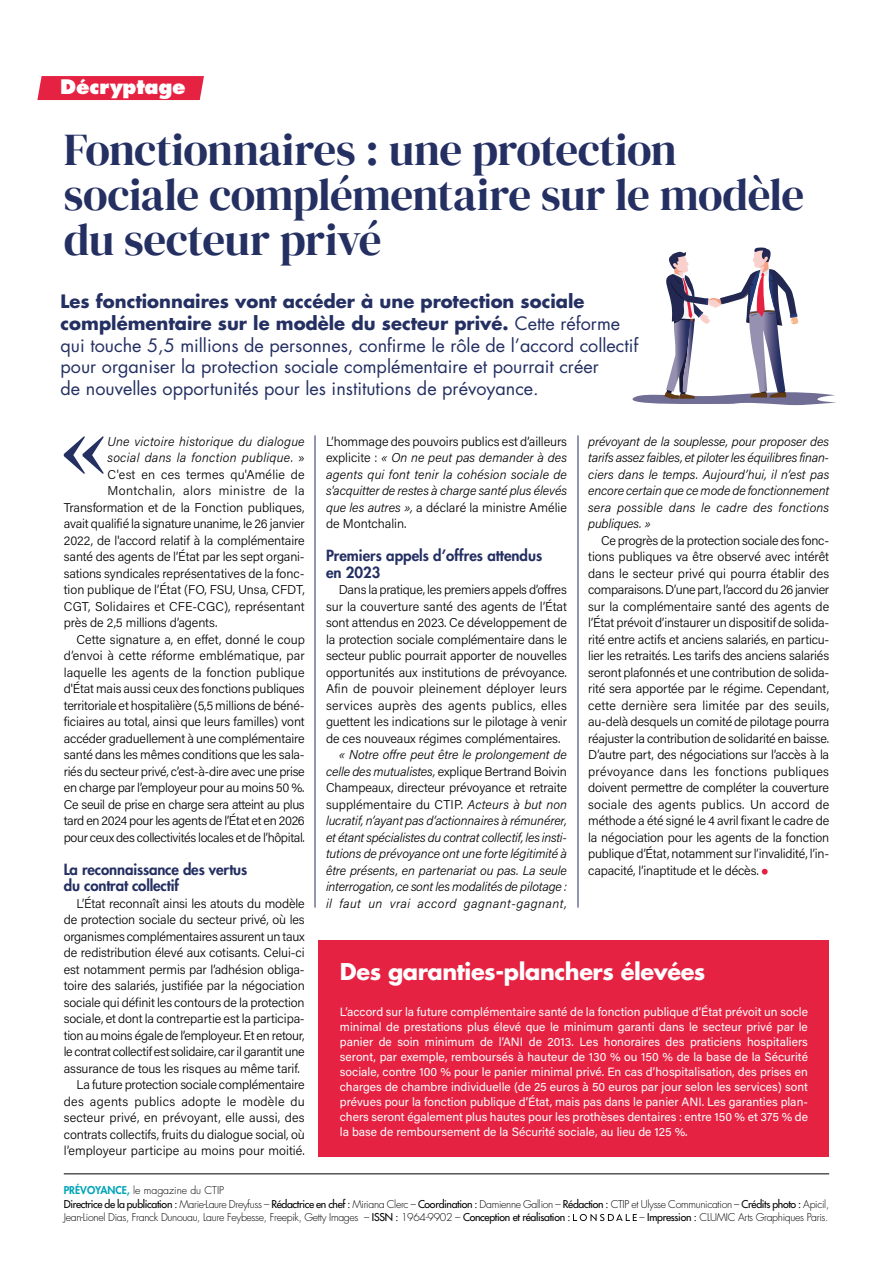
<style>
.page{position:relative;width:893px;height:1263px;background:#fff}
.page>*{position:absolute;margin:0;border:0;box-sizing:border-box;transform-origin:0 0}
.t1{font:87.75px "DM Serif Display";color:#242f62}
.t2{font:45px/45px "DM Serif Display";letter-spacing:-.015em;color:#242f62}
.t3{font:700 22.5px "Futura Std";letter-spacing:-.02em;color:#fff}
.t4{font:800 19.5px "Futura Std";letter-spacing:-.01em;color:#fff}
.t5{font:18px/21.6px "Futura Std";color:#242f62}
.t6{font:800 15px/16.5px "Futura Std";letter-spacing:-.01em;color:#242f62}
.t7{font:300 12.75px/16.5px "Acumin Pro";letter-spacing:-.01em;color:#000;text-align:justify}
.t8{font:italic 300 12.75px/16.5px "Acumin Pro";letter-spacing:.015em;color:#000;text-align:justify}
.t9{font:300 12.75px "Acumin Pro";letter-spacing:.01em;color:#000}
.t10{font:300 12.75px "Acumin Pro";letter-spacing:-.03em;color:#000}
.t11{font:300 12.75px "Acumin Pro";letter-spacing:.025em;color:#000}
.t12{font:300 12.75px "Acumin Pro";letter-spacing:.03em;color:#000}
.t13{font:12px/15px "Acumin Pro";color:#fff;text-align:justify}
.t14{font:300 10.5px/13.5px "Futura Std";letter-spacing:-.03em;color:#000}
.s1{font-weight:700}
.s2{font-style:normal}
.s3{font-weight:800;color:#00a4b7}
.s4{font-weight:500}
</style>
<div class="page">
<hr style="left:64px;top:1173px;width:765px;height:1px;background:#000">
<svg style="left:573px;top:1214px;width:64px;height:7px"></svg>
<hr style="left:315px;top:435px;width:1px;height:473px;background:#242f62">
<hr style="left:578px;top:435px;width:1px;height:473px;background:#242f62">
<div style="left:319px;top:941px;width:510px;height:216px;background:#e62243"></div>
<svg style="left:762px;top:869px;width:6px;height:6px"></svg>
<div style="left:39px;top:76px;width:163px;height:24px;background:#e62243"></div>
<svg style="left:632px;top:247px;width:204px;height:158px"></svg>
<h3 class="t4" style="left:60px;top:75px;width:127px">Décryptage</h3>
<h2 class="t2" style="left:64px;top:128px;width:742px">Fonctionnaires : une protection sociale complémentaire sur le modèle du secteur privé</h2>
<p class="t5" style="left:61px;top:291px;width:579px"><span class="s1">Les fonctionnaires vont accéder à une protection sociale complémentaire sur le modèle du secteur privé.</span> Cette réforme qui touche 5,5 millions de personnes, confirme le rôle de l’accord collectif pour organiser la protection sociale complémentaire et pourrait créer<br>de nouvelles opportunités pour les institutions de prévoyance.</p>
<h1 class="t1" style="left:61px;top:397px;width:49px">«</h1>
<p class="t8" style="left:108px;top:432px;width:199px">Une victoire historique du dialogue</p>
<p class="t8" style="left:108px;top:449px;width:199px">social dans la fonction publique. <span class="s2">»</span></p>
<p class="t9" style="left:108px;top:465px;width:199px">C'est en ces termes qu'Amélie de</p>
<p class="t12" style="left:108px;top:482px;width:199px">Montchalin, alors ministre de la</p>
<p class="t7" style="left:64px;top:498px;width:242px">Transformation et de la Fonction publiques,</p>
<p class="t7" style="left:64px;top:515px;width:242px">avait qualifié la signature unanime, le 26 janvier</p>
<p class="t7" style="left:64px;top:531px;width:242px">2022, de l'accord relatif à la complémentaire</p>
<p class="t7" style="left:64px;top:548px;width:242px">santé des agents de l’État par les sept organi-</p>
<p class="t7" style="left:64px;top:564px;width:242px">sations syndicales représentatives de la fonc-</p>
<p class="t7" style="left:64px;top:581px;width:242px">tion publique de l’État (FO, FSU, Unsa, CFDT,</p>
<p class="t7" style="left:64px;top:597px;width:242px">CGT, Solidaires et CFE-CGC), représentant</p>
<p class="t7" style="left:64px;top:614px;width:155px">près de 2,5 millions d’agents.</p>
<p class="t7" style="left:77px;top:630px;width:230px">Cette signature a, en effet, donné le coup</p>
<p class="t9" style="left:64px;top:647px;width:242px">d’envoi à cette réforme emblématique, par</p>
<p class="t9" style="left:64px;top:663px;width:242px">laquelle les agents de la fonction publique</p>
<p class="t7" style="left:64px;top:680px;width:242px">d'État mais aussi ceux des fonctions publiques</p>
<p class="t7" style="left:64px;top:696px;width:242px">territoriale et hospitalière (5,5 millions de béné-</p>
<p class="t7" style="left:64px;top:713px;width:242px">ficiaires au total, ainsi que leurs familles) vont</p>
<p class="t7" style="left:64px;top:729px;width:243px">accéder graduellement à une complémentaire</p>
<p class="t7" style="left:64px;top:746px;width:242px">santé dans les mêmes conditions que les sala-</p>
<p class="t7" style="left:64px;top:762px;width:243px">riés du secteur privé, c’est-à-dire avec une prise</p>
<p class="t7" style="left:64px;top:779px;width:242px">en charge par l’employeur pour au moins 50 %.</p>
<p class="t10" style="left:64px;top:795px;width:242px">Ce seuil de prise en charge sera atteint au plus</p>
<p class="t10" style="left:64px;top:812px;width:242px">tard en 2024 pour les agents de l’État et en 2026</p>
<p class="t10" style="left:64px;top:828px;width:242px">pour ceux des collectivités locales et de l’hôpital.</p>
<p class="t6" style="left:64px;top:861px;width:185px">La reconnaissance des vertus du contrat collectif</p>
<p class="t7" style="left:77px;top:894px;width:230px">L’État reconnaît ainsi les atouts du modèle</p>
<p class="t7" style="left:64px;top:911px;width:242px">de protection sociale du secteur privé, où les</p>
<p class="t7" style="left:64px;top:927px;width:242px">organismes complémentaires assurent un taux</p>
<p class="t7" style="left:64px;top:944px;width:242px">de redistribution élevé aux cotisants. Celui-ci</p>
<p class="t7" style="left:64px;top:960px;width:242px">est notamment permis par l’adhésion obliga-</p>
<p class="t7" style="left:64px;top:977px;width:243px">toire des salariés, justifiée par la négociation</p>
<p class="t7" style="left:64px;top:993px;width:242px">sociale qui définit les contours de la protection</p>
<p class="t7" style="left:64px;top:1010px;width:242px">sociale, et dont la contrepartie est la participa-</p>
<p class="t7" style="left:64px;top:1026px;width:242px">tion au moins égale de l’employeur. Et en retour,</p>
<p class="t7" style="left:64px;top:1043px;width:243px">le contrat collectif est solidaire, car il garantit une</p>
<p class="t7" style="left:64px;top:1059px;width:237px">assurance de tous les risques au même tarif.</p>
<p class="t7" style="left:77px;top:1076px;width:230px">La future protection sociale complémentaire</p>
<p class="t11" style="left:64px;top:1092px;width:243px">des agents publics adopte le modèle du</p>
<p class="t9" style="left:64px;top:1109px;width:242px">secteur privé, en prévoyant, elle aussi, des</p>
<p class="t7" style="left:64px;top:1125px;width:242px">contrats collectifs, fruits du dialogue social, où</p>
<p class="t7" style="left:64px;top:1142px;width:243px">l’employeur participe au moins pour moitié.</p>
<p class="t8" style="left:326px;top:432px;width:243px"><span class="s2">L’hommage des pouvoirs publics est d’ailleurs explicite :</span> « On ne peut pas demander à des agents qui font tenir la cohésion sociale de s'acquitter de restes à charge santé plus élevés que les autres », <span class="s2">a déclaré la ministre Amélie de Montchalin.</span></p>
<p class="t6" style="left:326px;top:547px;width:218px">Premiers appels d’offres attendus en 2023</p>
<p class="t7" style="left:326px;top:581px;width:242px;text-indent:13px">Dans la pratique, les premiers appels d’offres sur la couverture santé des agents de l’État sont attendus en 2023. Ce développement de la protection sociale complémentaire dans le secteur public pourrait apporter de nouvelles opportunités aux institutions de prévoyance.<br>Afin de pouvoir pleinement déployer leurs services auprès des agents publics, elles guettent les indications sur le pilotage à venir de ces nouveaux régimes complémentaires.</p>
<p class="t8" style="left:326px;top:746px;width:243px;text-indent:13px">« Notre offre peut être le prolongement de celle des mutualistes, <span class="s2">explique Bertrand Boivin Champeaux, directeur prévoyance et retraite supplémentaire du CTIP.</span> Acteurs à but non lucratif, n’ayant pas d’actionnaires à rémunérer, et étant spécialistes du contrat collectif, les insti&shy;tutions de prévoyance ont une forte légitimité à être présents, en partenariat ou pas. La seule interrogation, ce sont les modalités de pilotage : il faut un vrai accord gagnant-gagnant,</p>
<p class="t8" style="left:588px;top:432px;width:243px">prévoyant de la souplesse, pour proposer des tarifs assez faibles, et piloter les équilibres finan&shy;ciers dans le temps. Aujourd’hui, il n’est pas encore certain que ce mode de fonctionnement sera possible dans le cadre des fonctions publiques. »</p>
<p class="t7" style="left:588px;top:531px;width:243px;text-indent:13px">Ce progrès de la protection sociale des fonc&shy;tions publiques va être observé avec intérêt dans le secteur privé qui pourra établir des comparaisons. D’une part, l’accord du 26 janvier sur la complémentaire santé des agents de l’État prévoit d’instaurer un dispositif de solida&shy;rité entre actifs et anciens salariés, en particu&shy;lier les retraités. Les tarifs des anciens salariés seront plafonnés et une contribution de solida&shy;rité sera apportée par le régime. Cependant, cette dernière sera limitée par des seuils, au-delà desquels un comité de pilotage pourra réajuster la contribution de solidarité en baisse.<br>D’autre part, des négociations sur l’accès à la prévoyance dans les fonctions publiques doivent permettre de compléter la couverture sociale des agents publics. Un accord de méthode a été signé le 4 avril fixant le cadre de la négociation pour les agents de la fonction publique d’État, notamment sur l’invalidité, l’in&shy;capacité, l’inaptitude et le décès.</p>
<h3 class="t3" style="left:340px;top:957px;width:367px">Des garanties-planchers élevées</h3>
<p class="t13" style="left:340px;top:1003px;width:470px">L’accord sur la future complémentaire santé de la fonction publique d’État prévoit un socle minimal de prestations plus élevé que le minimum garanti dans le secteur privé par le panier de soin minimum de l’ANI de 2013. Les honoraires des praticiens hospitaliers seront, par exemple, remboursés à hauteur de 130 % ou 150 % de la base de la Sécurité sociale, contre 100 % pour le panier minimal privé. En cas d’hospitalisation, des prises en charges de chambre individuelle (de 25 euros à 50 euros par jour selon les services) sont prévues pour la fonction publique d’État, mais pas dans le panier ANI. Les garanties plan&shy;chers seront également plus hautes pour les prothèses dentaires : entre 150 % et 375 % de la base de remboursement de la Sécurité sociale, au lieu de 125 %.</p>
<p class="t14" style="left:64px;top:1184px;width:767px"><span class="s3">PRÉVOYANCE,</span> le magazine du CTIP<br><span class="s4">Directrice de la publication :</span> Marie-Laure Dreyfuss – <span class="s4">Rédactrice en chef :</span> Miriana Clerc – <span class="s4">Coordination :</span> Damienne Gallion – <span class="s4">Rédaction :</span> CTIP et Ulysse Communication – <span class="s4">Crédits photo :</span> Apicil,<br>Jean-Lionel Dias, Franck Dunouau, Laure Feybesse, Freepik, Getty Images – <span class="s4">ISSN :</span> 1964-9902 – <span class="s4">Conception et réalisation :</span></p>
<p class="t14" style="left:639px;top:1211px;width:191px">– <span class="s4">Impression :</span> CLUMIC Arts Graphiques Paris.</p>
</div>
